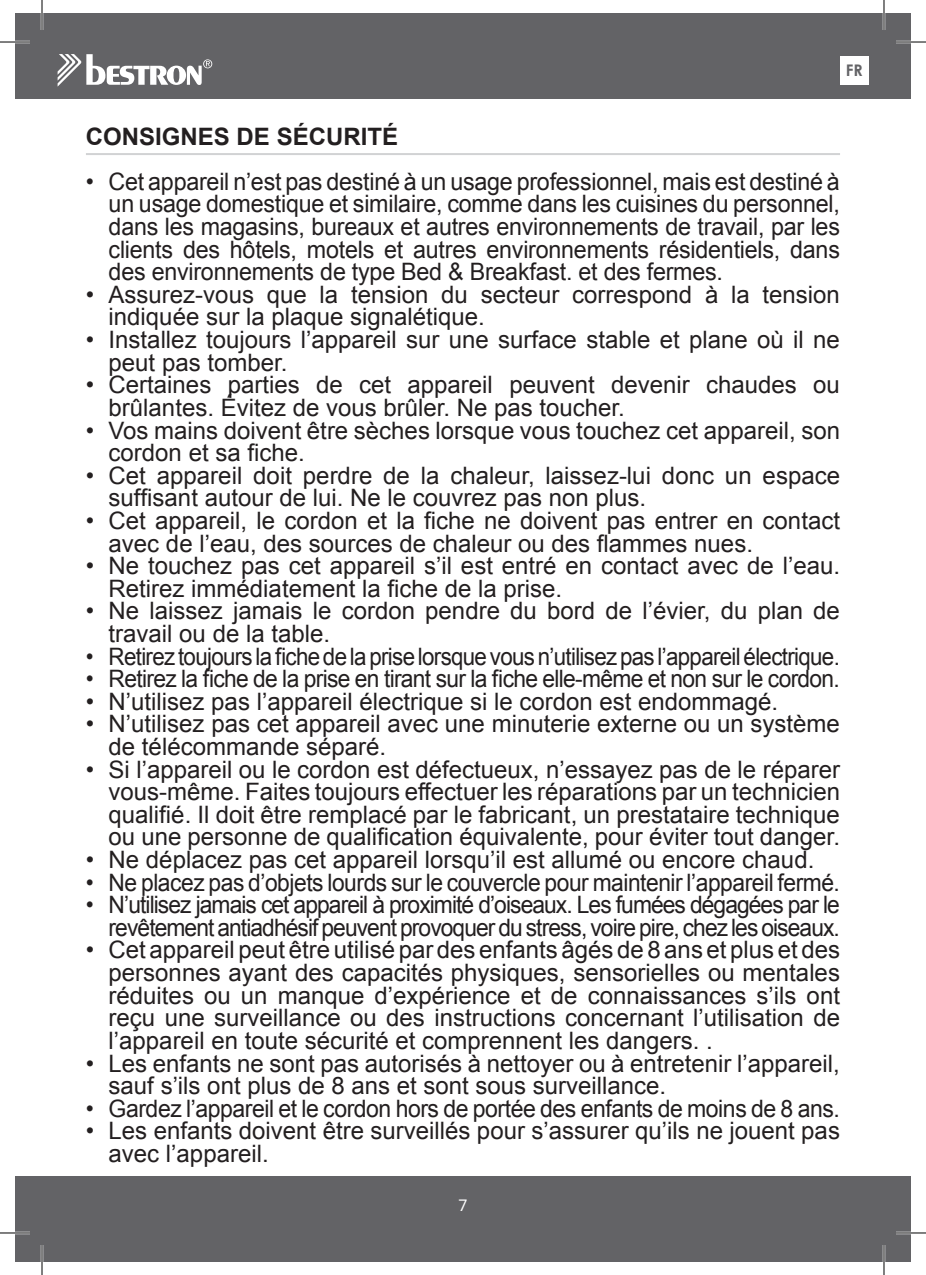
<style>
.page{position:relative;width:926px;height:1275px;background:#fff}
.page>*{position:absolute;margin:0;border:0;box-sizing:border-box;transform-origin:0 0}
.t1{font:24px/22.6px "Arial";color:#231f20}
.t2{font:24px/22.6px "Arial";letter-spacing:-.04em;color:#231f20;text-align:right;scale:.95 1}
.t3{font:24px "Arial";letter-spacing:-.03em;color:#231f20;scale:.93 1}
.t4{font:24px "Arial";letter-spacing:-.02em;color:#231f20;scale:.95 1}
.t5{font:24px "Arial";letter-spacing:-.03em;color:#231f20;scale:.95 1}
.t6{font:24px "Arial";letter-spacing:-.02em;color:#231f20;scale:.96 1}
.t7{font:700 24px "Arial";color:#231f20}
.t8{font:700 16px "Century Gothic";color:#636366}
.t9{font:16px "Roboto";color:#fff}
</style>
<div class="page">
<div style="left:15px;top:14px;width:896px;height:85px;background:#636366"></div>
<div style="left:15px;top:1176px;width:896px;height:85px;background:#636366"></div>
<svg style="left:58px;top:54px;width:154px;height:32px"></svg>
<div style="left:840px;top:56px;width:28px;height:29px;background:#fff"></div>
<hr style="left:86px;top:153px;width:754px;height:2px;background:#d1d2d4">
<hr style="left:0;top:41px;width:30px;height:2px;background:#fff">
<hr style="left:896px;top:41px;width:30px;height:2px;background:#fff">
<hr style="left:0;top:1231px;width:30px;height:3px;background:#fff">
<hr style="left:896px;top:1231px;width:30px;height:3px;background:#fff">
<hr style="left:41px;top:0;width:2px;height:30px;background:#fff">
<hr style="left:41px;top:1245px;width:2px;height:30px;background:#fff">
<hr style="left:883px;top:0;width:2px;height:30px;background:#fff">
<hr style="left:883px;top:1245px;width:2px;height:30px;background:#fff">
<hr style="left:0;top:42px;width:30px;height:1px;background:#000">
<hr style="left:896px;top:42px;width:30px;height:1px;background:#000">
<hr style="left:0;top:1232px;width:30px;height:1px;background:#000">
<hr style="left:896px;top:1232px;width:30px;height:1px;background:#000">
<hr style="left:42px;top:0;width:1px;height:30px;background:#000">
<hr style="left:42px;top:1245px;width:1px;height:30px;background:#000">
<hr style="left:884px;top:0;width:1px;height:30px;background:#000">
<hr style="left:884px;top:1245px;width:1px;height:30px;background:#000">
<p class="t8" style="left:846px;top:58px;width:18px">FR</p>
<p class="t7" style="left:86px;top:120px;width:314px">CONSIGNES DE SÉCURITÉ</p>
<p class="t1" style="left:109px;top:170px;width:733px;text-align:justify;text-indent:-23px">• Cet appareil n’est pas destiné à un usage professionnel, mais est destiné à un usage domestique et similaire, comme dans les cuisines du personnel, dans les magasins, bureaux et autres environnements de travail, par les clients des hôtels, motels et autres environnements résidentiels, dans des environnements de type Bed &amp; Breakfast. et des fermes.</p>
<p class="t1" style="left:109px;top:283px;width:733px;text-indent:-23px">• Assurez-vous que la tension du secteur correspond à la tension indiquée sur la plaque signalétique.</p>
<p class="t1" style="left:109px;top:328px;width:733px;text-indent:-23px">• Installez toujours l’appareil sur une surface stable et plane où il ne peut pas tomber.</p>
<p class="t1" style="left:109px;top:374px;width:733px;text-indent:-23px">• Certaines parties de cet appareil peuvent devenir chaudes ou brûlantes. Évitez de vous brûler. Ne pas toucher.</p>
<p class="t1" style="left:109px;top:419px;width:733px;text-indent:-23px">• Vos mains doivent être sèches lorsque vous touchez cet appareil, son cordon et sa fiche.</p>
<p class="t1" style="left:109px;top:464px;width:733px;text-indent:-23px">• Cet appareil doit perdre de la chaleur, laissez-lui donc un espace suffisant autour de lui. Ne le couvrez pas non plus.</p>
<p class="t1" style="left:109px;top:509px;width:733px;text-indent:-23px">• Cet appareil, le cordon et la fiche ne doivent pas entrer en contact avec de l’eau, des sources de chaleur ou des flammes nues.</p>
<p class="t1" style="left:109px;top:555px;width:733px;text-indent:-23px">• Ne touchez pas cet appareil s’il est entré en contact avec de l’eau.<br>Retirez immédiatement la fiche de la prise.</p>
<p class="t1" style="left:109px;top:600px;width:733px;text-indent:-23px">• Ne laissez jamais le cordon pendre du bord de l’évier, du plan de travail ou de la table.</p>
<p class="t3" style="left:86px;top:640px;width:812px">• Retirez toujours la fiche de la prise lorsque vous n’utilisez pas l’appareil électrique.</p>
<p class="t5" style="left:86px;top:663px;width:795px">• Retirez la fiche de la prise en tirant sur la fiche elle-même et non sur le cordon.</p>
<p class="t1" style="left:86px;top:690px;width:694px">• N’utilisez pas l’appareil électrique si le cordon est endommagé.</p>
<p class="t1" style="left:109px;top:713px;width:733px;text-indent:-23px">• N’utilisez pas cet appareil avec une minuterie externe ou un système de télécommande séparé.</p>
<p class="t1" style="left:109px;top:758px;width:733px;text-align:justify;text-indent:-23px">• Si l’appareil ou le cordon est défectueux, n’essayez pas de le réparer vous-même. Faites toujours effectuer les réparations par un technicien qualifié. Il doit être remplacé par le fabricant, un prestataire technique ou une personne de qualification équivalente, pour éviter tout danger.</p>
<p class="t1" style="left:86px;top:848px;width:730px">• Ne déplacez pas cet appareil lorsqu’il est allumé ou encore chaud.</p>
<p class="t4" style="left:86px;top:866px;width:795px">• Ne placez pas d’objets lourds sur le couvercle pour maintenir l’appareil fermé.</p>
<p class="t2" style="left:86px;top:893px;width:795px">• N’utilisez jamais cet appareil à proximité d’oiseaux. Les fumées dégagées par le revêtement antiadhésif peuvent provoquer du stress, voire pire, chez les oiseaux.</p>
<p class="t1" style="left:109px;top:939px;width:733px;text-align:justify;text-indent:-23px">• Cet appareil peut être utilisé par des enfants âgés de 8 ans et plus et des personnes ayant des capacités physiques, sensorielles ou mentales réduites ou un manque d’expérience et de connaissances s’ils ont reçu une surveillance ou des instructions concernant l’utilisation de l’appareil en toute sécurité et comprennent les dangers. .</p>
<p class="t1" style="left:109px;top:1052px;width:733px;text-indent:-23px">• Les enfants ne sont pas autorisés à nettoyer ou à entretenir l’appareil, sauf s’ils ont plus de 8 ans et sont sous surveillance.</p>
<p class="t6" style="left:86px;top:1092px;width:787px">• Gardez l’appareil et le cordon hors de portée des enfants de moins de 8 ans.</p>
<p class="t1" style="left:109px;top:1119px;width:733px;text-indent:-23px">• Les enfants doivent être surveillés pour s’assurer qu’ils ne jouent pas avec l’appareil.</p>
<p class="t9" style="left:458px;top:1193px;width:10px">7</p>
</div>
